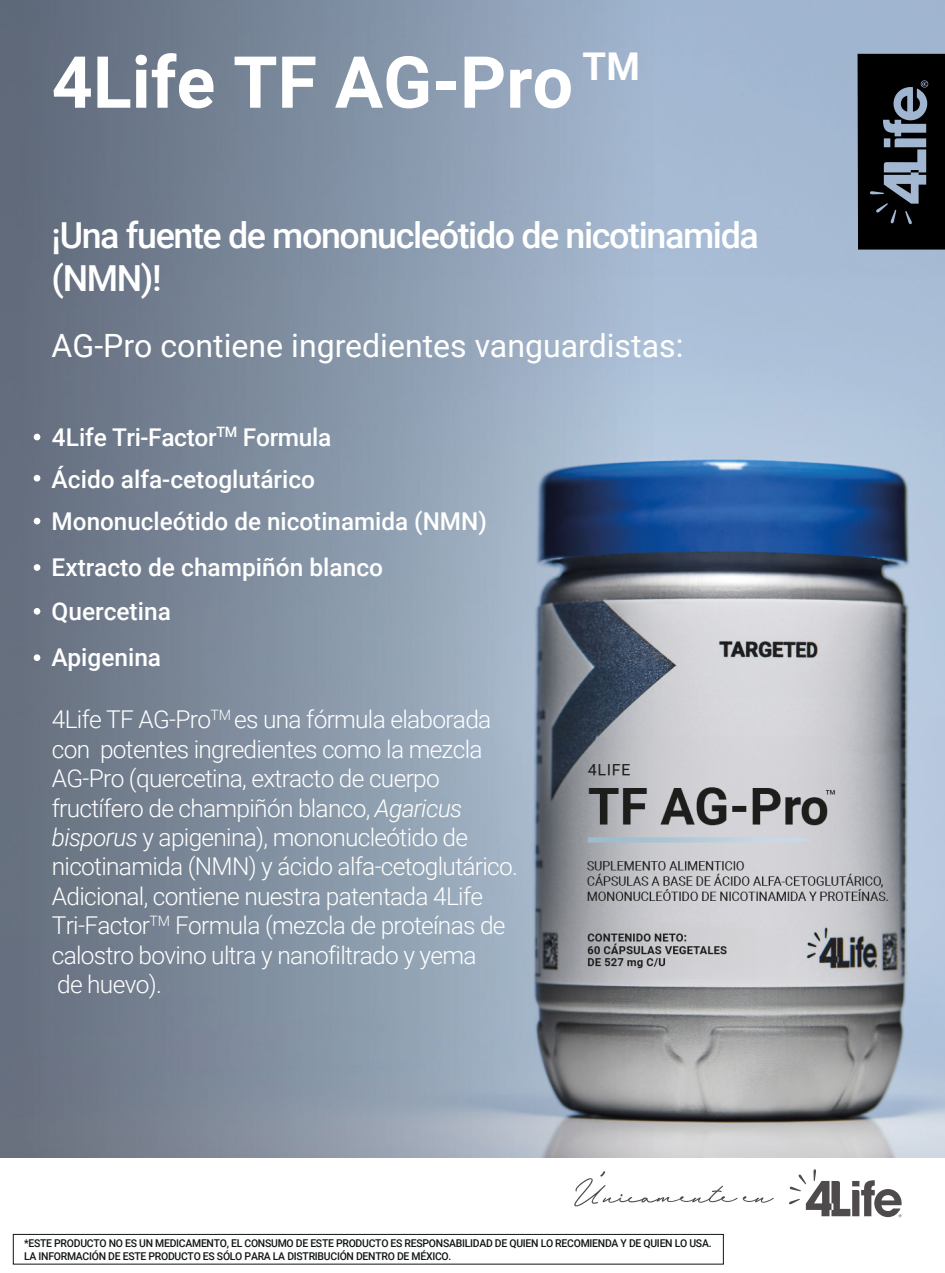
<style>
.page{position:relative;width:945px;height:1273px;background:#fff}
.page>*{position:absolute;margin:0;border:0;box-sizing:border-box;transform-origin:0 0}
.t1{font:700 71.84px "Roboto";color:#fff}
.t2{font:500 35.88px/43.1px "Roboto";letter-spacing:-.04em;color:#fff}
.t3{font:32.02px "Roboto";color:#fff}
.t4{font:300 24.5px/29.4px "Roboto";letter-spacing:-.03em;color:#fff}
.t5{font:500 24.5px/44.6px "Roboto";color:#fff}
.t6{font:500 10.76px/12.5px "Roboto";letter-spacing:-.025em;color:#111516}
.s1{font-style:italic}
</style>
<div class="page">
<img style="left:0;top:0;width:945px;height:1158px">
<svg style="left:858px;top:54px;width:87px;height:195px"></svg>
<svg style="left:789px;top:1169px;width:113px;height:47px"></svg>
<svg style="left:574px;top:1171px;width:200px;height:36px"></svg>
<div style="left:13px;top:1233px;width:710px;height:30px;border:1px solid #111516"></div>
<div style="left:34px;top:433px;width:6px;height:7px;background:#fff;border-radius:50%"></div>
<div style="left:34px;top:474px;width:6px;height:7px;background:#fff;border-radius:50%"></div>
<div style="left:34px;top:517px;width:6px;height:7px;background:#fff;border-radius:50%"></div>
<svg style="left:34px;top:564px;width:6px;height:6px"></svg>
<div style="left:34px;top:607px;width:6px;height:7px;background:#fff;border-radius:50%"></div>
<div style="left:34px;top:654px;width:6px;height:7px;background:#fff;border-radius:50%"></div>
<h1 class="t1" style="left:52px;top:32px;width:590px">4Life TF AG-Pro <sup>TM</sup></h1>
<h2 class="t2" style="left:52px;top:212px;width:709px">¡Una fuente de mononucleótido de nicotinamida (NMN)!</h2>
<h3 class="t3" style="left:52px;top:323px;width:633px">AG-Pro contiene ingredientes vanguardistas:</h3>
<p class="t5" style="left:52px;top:413px;width:281px">4Life Tri-Factor<sup>TM</sup> Formula</p>
<p class="t5" style="left:52px;top:457px;width:437px;line-height:42px">Ácido alfa-cetoglutárico<br>Mononucleótido de nicotinamida (NMN)</p>
<p class="t5" style="left:52px;top:544px;width:333px">Extracto de champiñón blanco<br>Quercetina<br>Apigenina</p>
<p class="t4" style="left:52px;top:703px;width:468px">4Life TF AG-Pro<sup>TM</sup> es una fórmula elaborada con potentes ingredientes como la mezcla AG-Pro (quercetina, extracto de cuerpo fructífero de champiñón blanco, <span class="s1">Agaricus bisporus</span> y apigenina), mononucleótido de nicotinamida (NMN) y ácido alfa-cetoglutárico.<br>Adicional, contiene nuestra patentada 4Life Tri-Factor<sup>TM</sup> Formula (mezcla de proteínas de calostro bovino ultra y nanofiltrado y yema<br>de huevo).</p>
<p class="t6" style="left:24px;top:1236px;width:689px">*ESTE PRODUCTO NO ES UN MEDICAMENTO, EL CONSUMO DE ESTE PRODUCTO ES RESPONSABILIDAD DE QUIEN LO RECOMIENDA Y DE QUIEN LO USA.<br>LA INFORMACIÓN DE ESTE PRODUCTO ES SÓLO PARA LA DISTRIBUCIÓN DENTRO DE MÉXICO.</p>
</div>
